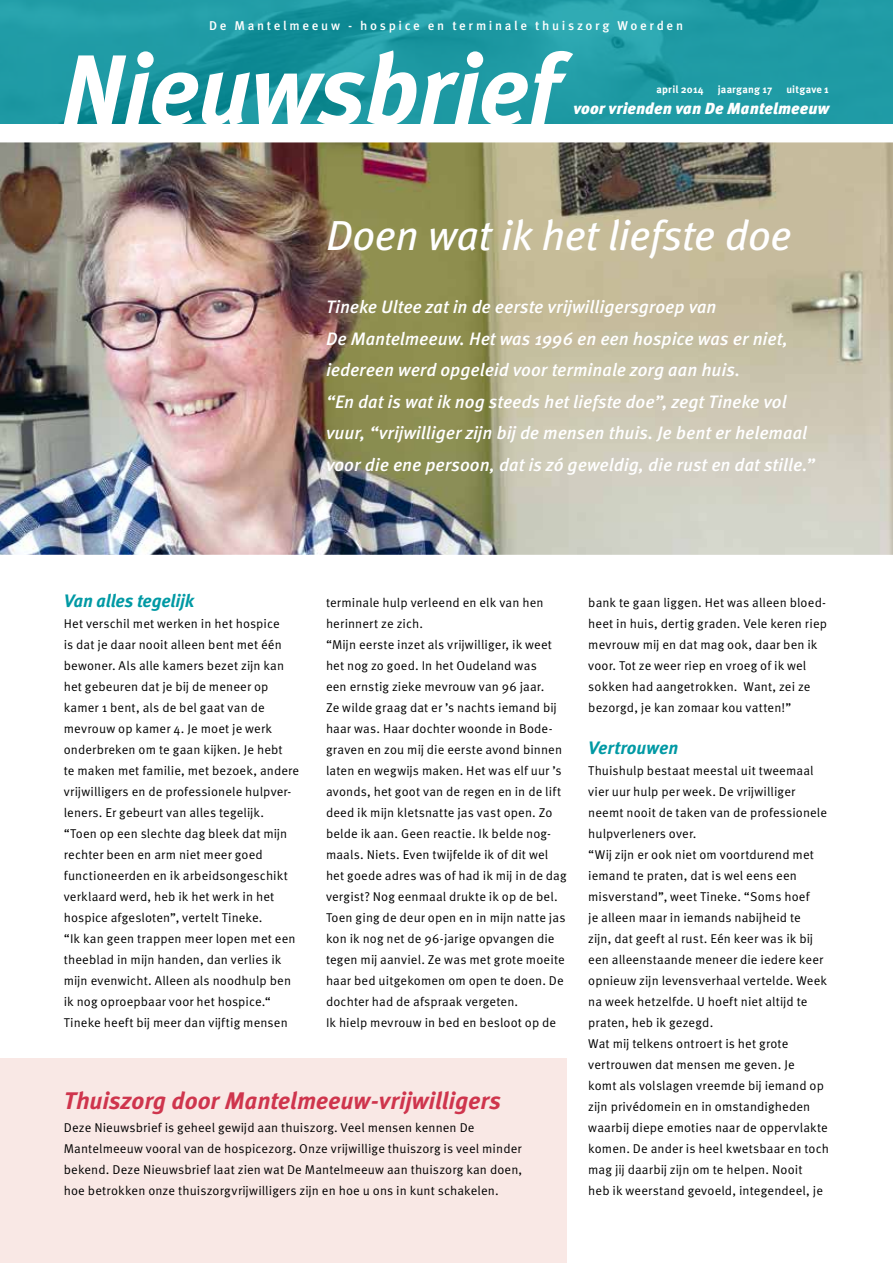
<style>
.page{position:relative;width:893px;height:1263px;background:#fff}
.page>*{position:absolute;margin:0;border:0;box-sizing:border-box;transform-origin:0 0}
.t1{font:italic 700 99px "Meta Pro";letter-spacing:-.02em;color:#fff}
.t2{font:italic 42px "Meta Pro";letter-spacing:-.015em;color:#fff}
.t3{font:italic 700 24px "Meta Pro";letter-spacing:-.005em;color:#cf354d}
.t4{font:italic 500 18px/31.5px "Meta Pro";letter-spacing:-.005em;color:#fff}
.t5{font:italic 700 18px "Meta Pro";letter-spacing:-.01em;color:#0099a4}
.t6{font:italic 900 16.05px "Meta Pro";letter-spacing:.005em;color:#fff}
.t7{font:12.75px/21px "Meta Pro";letter-spacing:.01em;color:#000}
.t8{font:500 12.75px "Meta Pro";letter-spacing:.21em;color:#fff}
.t9{font:700 10.5px "Meta Pro";letter-spacing:.015em;color:#fff}
</style>
<div class="page">
<img style="left:0;top:0;width:893px;height:123px">
<img style="left:0;top:142px;width:893px;height:413px">
<div style="left:0;top:1059px;width:567px;height:204px;background:#f9e8e5"></div>
<p class="t8" style="left:209px;top:17px;width:475px">De Mantelmeeuw - hospice en terminale thuiszorg Woerden</p>
<h1 class="t1" style="left:61px;top:27px;width:499px">Nieuwsbrief</h1>
<p class="t9" style="left:657px;top:82px;width:49px">april 2014</p>
<p class="t9" style="left:718px;top:82px;width:56px">jaargang 17</p>
<p class="t9" style="left:786px;top:82px;width:44px">uitgave 1</p>
<p class="t6" style="left:573px;top:98px;width:257px">voor vrienden van De Mantelmeeuw</p>
<h2 class="t2" style="left:326px;top:209px;width:467px">Doen wat ik het liefste doe</h2>
<p class="t4" style="left:326px;top:292px;width:490px">Tineke Ultee zat in de eerste vrijwilligersgroep van<br>De Mantelmeeuw. Het was 1996 en een hospice was er niet, iedereen werd opgeleid voor terminale zorg aan huis.<br>“En dat is wat ik nog steeds het liefste doe”, zegt Tineke vol vuur, “vrijwilliger zijn bij de mensen thuis. Je bent er helemaal voor die ene persoon, dat is zó geweldig, die rust en dat stille.”</p>
<h3 class="t5" style="left:64px;top:590px;width:132px">Van alles tegelijk</h3>
<p class="t7" style="left:64px;top:614px;width:237px">Het verschil met werken in het hospice<br>is dat je daar nooit alleen bent met één bewoner. Als alle kamers bezet zijn kan het gebeuren dat je bij de meneer op kamer 1 bent, als de bel gaat van de mevrouw op kamer 4. Je moet je werk onderbreken om te gaan kijken. Je hebt<br>te maken met familie, met bezoek, andere vrijwilligers en de professionele hulpver&shy;leners. Er gebeurt van alles tegelijk. “Toen op een slechte dag bleek dat mijn rechter been en arm niet meer goed functioneerden en ik arbeidsongeschikt verklaard werd, heb ik het werk in het hospice afgesloten”, vertelt Tineke.<br>“Ik kan geen trappen meer lopen met een theeblad in mijn handen, dan verlies ik mijn evenwicht. Alleen als noodhulp ben ik nog oproepbaar voor het hospice.“ Tineke heeft bij meer dan vijftig mensen</p>
<p class="t7" style="left:326px;top:593px;width:242px">terminale hulp verleend en elk van hen herinnert ze zich.<br>“Mijn eerste inzet als vrijwilliger, ik weet het nog zo goed. In het Oudeland was<br>een ernstig zieke mevrouw van 96 jaar.<br>Ze wilde graag dat er ’s nachts iemand bij haar was. Haar dochter woonde in Bode&shy;graven en zou mij die eerste avond binnen laten en wegwijs maken. Het was elf uur ’s avonds, het goot van de regen en in de lift deed ik mijn kletsnatte jas vast open. Zo belde ik aan. Geen reactie. Ik belde nog&shy;maals. Niets. Even twijfelde ik of dit wel het goede adres was of had ik mij in de dag vergist? Nog eenmaal drukte ik op de bel.<br>Toen ging de deur open en in mijn natte jas kon ik nog net de 96-jarige opvangen die tegen mij aanviel. Ze was met grote moeite haar bed uitgekomen om open te doen. De dochter had de afspraak vergeten.<br>Ik hielp mevrouw in bed en besloot op de</p>
<p class="t7" style="left:588px;top:593px;width:240px">bank te gaan liggen. Het was alleen bloed&shy;heet in huis, dertig graden. Vele keren riep mevrouw mij en dat mag ook, daar ben ik voor. Tot ze weer riep en vroeg of ik wel sokken had aangetrokken. Want, zei ze bezorgd, je kan zomaar kou vatten!”</p>
<h3 class="t5" style="left:588px;top:737px;width:91px">Vertrouwen</h3>
<p class="t7" style="left:588px;top:761px;width:242px">Thuishulp bestaat meestal uit tweemaal vier uur hulp per week. De vrijwilliger neemt nooit de taken van de professionele hulpverleners over.<br>“Wij zijn er ook niet om voortdurend met iemand te praten, dat is wel eens een misverstand”, weet Tineke. “Soms hoef<br>je alleen maar in iemands nabijheid te<br>zijn, dat geeft al rust. Eén keer was ik bij een alleenstaande meneer die iedere keer opnieuw zijn levensverhaal vertelde. Week na week hetzelfde. U hoeft niet altijd te praten, heb ik gezegd.<br>Wat mij telkens ontroert is het grote vertrouwen dat mensen me geven. Je<br>komt als volslagen vreemde bij iemand op zijn privédomein en in omstandigheden waarbij diepe emoties naar de oppervlakte komen. De ander is heel kwetsbaar en toch mag jij daarbij zijn om te helpen. Nooit<br>heb ik weerstand gevoeld, integendeel, je</p>
<h3 class="t3" style="left:64px;top:1085px;width:439px">Thuiszorg door Mantelmeeuw-vrijwilligers</h3>
<p class="t7" style="left:64px;top:1118px;width:460px">Deze Nieuwsbrief is geheel gewijd aan thuiszorg. Veel mensen kennen De Mantelmeeuw vooral van de hospicezorg. Onze vrijwillige thuiszorg is veel minder bekend. Deze Nieuwsbrief laat zien wat De Mantelmeeuw aan thuiszorg kan doen, hoe betrokken onze thuiszorgvrijwilligers zijn en hoe u ons in kunt schakelen.</p>
</div>
